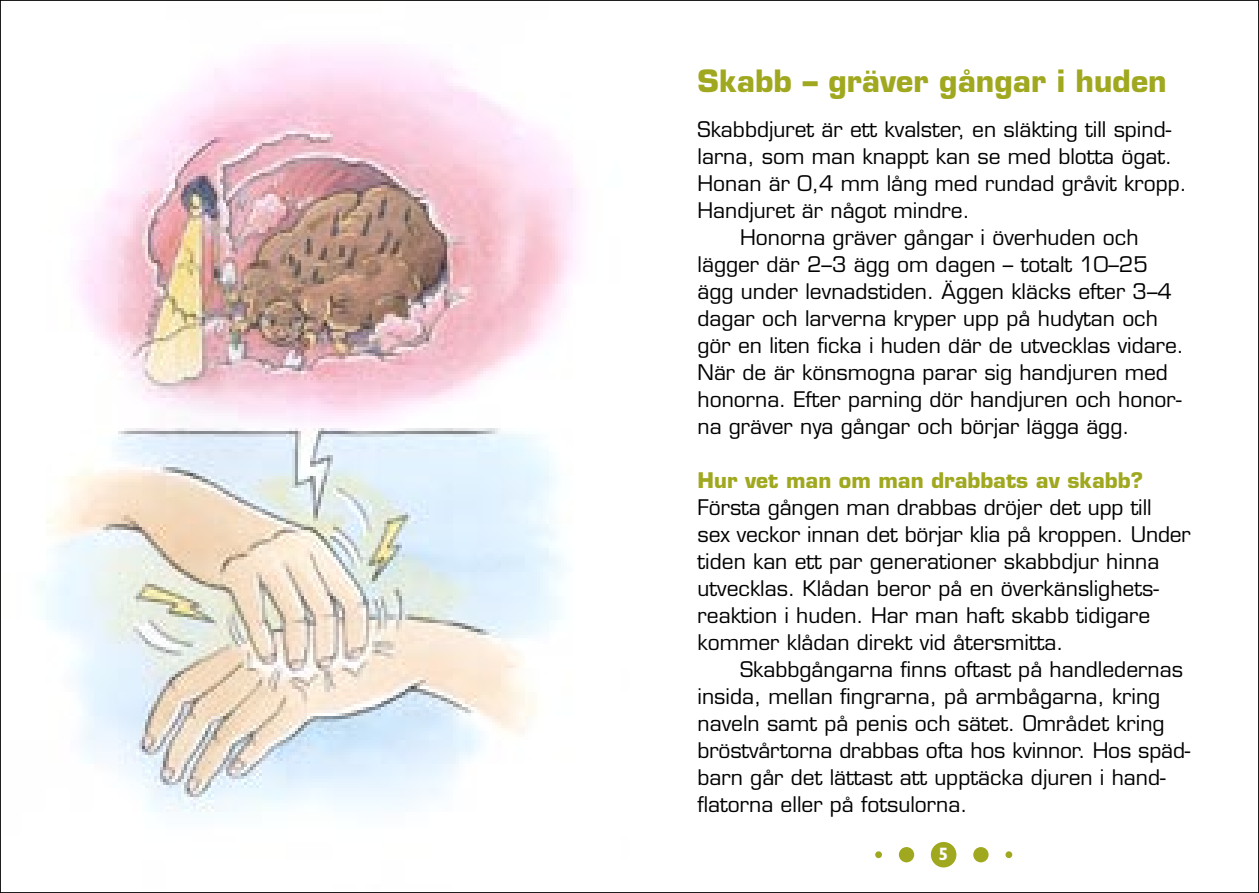
<style>
.page{position:relative;width:1259px;height:893px;background:#fff}
.page>*{position:absolute;margin:0;border:0;box-sizing:border-box;transform-origin:0 0}
.Rubrik{font:700 30px "Eurostile";color:#9fa81e}
.Bröd_med_indrag{font:21px/27px "Eurostile";color:#000}
.Bröd{font:21px/27px "Eurostile";color:#000}
.mell_rubr{font:700 21px "Eurostile";color:#9fa81e}
.t1{font:700 18px "Gill Sans";color:#fff}
</style>
<div class="page">
<div style="left:931px;top:842px;width:25px;height:25px;background:#9fa81e;border-radius:50%"></div>
<div style="left:899px;top:847px;width:15px;height:15px;background:#9fa81e;border-radius:50%"></div>
<div style="left:875px;top:851px;width:7px;height:7px;background:#9fa81e;border-radius:50%"></div>
<div style="left:973px;top:847px;width:15px;height:15px;background:#9fa81e;border-radius:50%"></div>
<div style="left:1005px;top:851px;width:7px;height:7px;background:#9fa81e;border-radius:50%"></div>
<img style="left:40px;top:44px;width:539px;height:774px">
<p class="Rubrik" style="left:697px;top:63px;width:471px">Skabb – gräver gångar i huden</p>
<p class="Bröd" style="left:697px;top:116px;width:491px">Skabbdjuret är ett kvalster, en släkting till spind&shy;larna, som man knappt kan se med blotta ögat.<br>Honan är 0,4 mm lång med rundad gråvit kropp.<br>Handjuret är något mindre.</p>
<p class="Bröd_med_indrag" style="left:697px;top:224px;width:488px;text-indent:43px">Honorna gräver gångar i överhuden och lägger där 2–3 ägg om dagen – totalt 10–25 ägg under levnadstiden. Äggen kläcks efter 3–4 dagar och larverna kryper upp på hudytan och gör en liten ficka i huden där de utvecklas vidare.<br>När de är könsmogna parar sig handjuren med honorna. Efter parning dör handjuren och honor&shy;na gräver nya gångar och börjar lägga ägg.</p>
<p class="mell_rubr" style="left:697px;top:468px;width:447px">Hur vet man om man drabbats av skabb?</p>
<p class="Bröd" style="left:697px;top:494px;width:495px">Första gången man drabbas dröjer det upp till<br>sex veckor innan det börjar klia på kroppen. Under tiden kan ett par generationer skabbdjur hinna utvecklas. Klådan beror på en överkänslighets&shy;reaktion i huden. Har man haft skabb tidigare kommer klådan direkt vid återsmitta.</p>
<p class="Bröd_med_indrag" style="left:697px;top:656px;width:494px;text-indent:43px">Skabbgångarna finns oftast på handledernas insida, mellan fingrarna, på armbågarna, kring naveln samt på penis och sätet. Området kring bröstvårtorna drabbas ofta hos kvinnor. Hos späd&shy;barn går det lättast att upptäcka djuren i hand&shy;flatorna eller på fotsulorna.</p>
<p class="t1" style="left:938px;top:843px;width:11px">5</p>
</div>
